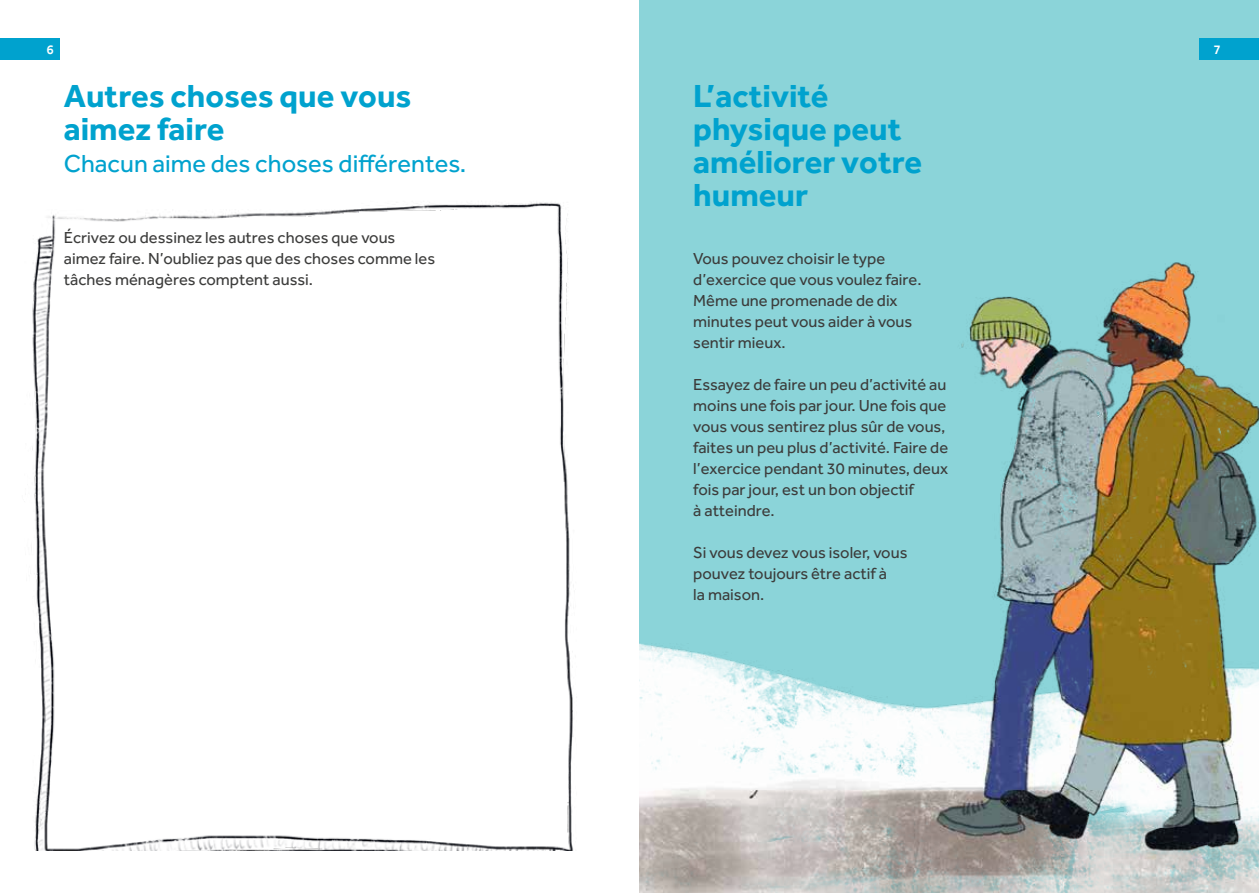
<style>
.page{position:relative;width:1259px;height:893px;background:#fff}
.page>*{position:absolute;margin:0;border:0;box-sizing:border-box;transform-origin:0 0}
.t1{font:700 33px/33px "Effra";color:#00a2ce}
.t2{font:25.5px "Effra";color:#00a2ce}
.t3{font:16.5px/21px "Effra";color:#3c3c3b}
.t4{font:500 13.5px "Effra";color:#fff}
</style>
<div class="page">
<div style="left:639px;top:0;width:620px;height:893px;background:#8bd4d9"></div>
<img style="left:639px;top:262px;width:620px;height:631px">
<img style="left:31px;top:202px;width:542px;height:648px">
<div style="left:0;top:38px;width:60px;height:22px;background:#00a2ce"></div>
<div style="left:1199px;top:38px;width:60px;height:22px;background:#00a2ce"></div>
<p class="t4" style="left:46px;top:41px;width:9px">6</p>
<p class="t4" style="left:1213px;top:41px;width:9px">7</p>
<h1 class="t1" style="left:64px;top:79px;width:349px">Autres choses que vous aimez faire</h1>
<h2 class="t2" style="left:64px;top:148px;width:404px">Chacun aime des choses différentes.</h2>
<p class="t3" style="left:64px;top:227px;width:373px">Écrivez ou dessinez les autres choses que vous aimez faire. N’oubliez pas que des choses comme les tâches ménagères comptent aussi.</p>
<h1 class="t1" style="left:693px;top:79px;width:230px">L’activité physique peut améliorer votre humeur</h1>
<p class="t3" style="left:693px;top:248px;width:230px">Vous pouvez choisir le type d’exercice que vous voulez faire.<br>Même une promenade de dix minutes peut vous aider à vous sentir mieux.</p>
<p class="t3" style="left:693px;top:374px;width:256px">Essayez de faire un peu d’activité au moins une fois par jour. Une fois que vous vous sentirez plus sûr de vous, faites un peu plus d’activité. Faire de l’exercice pendant 30 minutes, deux fois par jour, est un bon objectif<br>à atteindre.</p>
<p class="t3" style="left:693px;top:542px;width:216px">Si vous devez vous isoler, vous pouvez toujours être actif à<br>la maison.</p>
</div>
